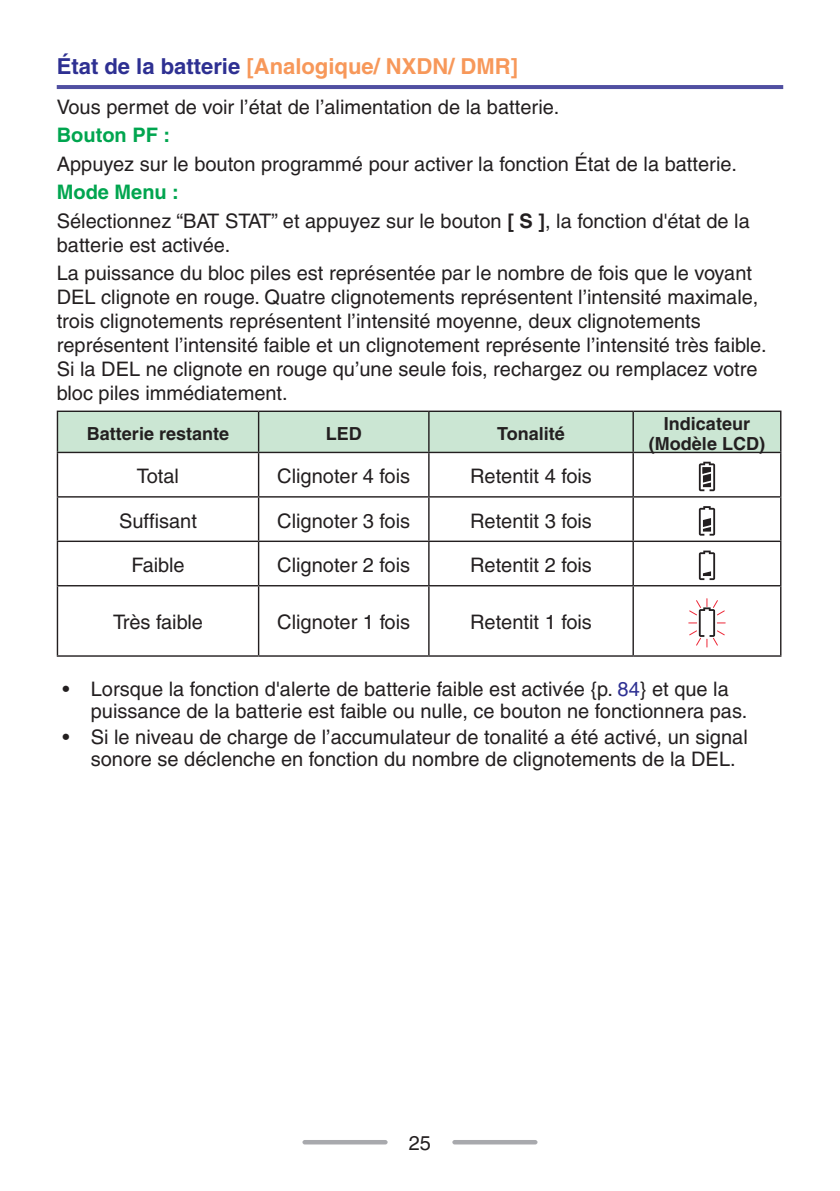
<style>
.page{position:relative;width:840px;height:1191px;background:#fff}
.page>*{position:absolute;margin:0;border:0;box-sizing:border-box;transform-origin:0 0}
.t1{font:700 22px "Helvetica";color:#f7985a}
.t2{font:20px/24px "Helvetica";color:#231f20}
.t3{font:700 20px "Helvetica";color:#00a54f}
.t4{font:700 18px/20px "Helvetica";color:#231f20;text-align:center}
.s1{color:#2e3092}
.s2{font-weight:700;color:#00a54f}
.s3{font-weight:700}
</style>
<div class="page">
<hr style="left:452px;top:1140px;width:85px;height:4px;background:#a8a9ad;border-radius:2px">
<hr style="left:302px;top:1140px;width:85px;height:4px;background:#a8a9ad;border-radius:2px">
<hr style="left:57px;top:85px;width:725px;height:4px;background:#504fa1">
<div style="left:58px;top:412px;width:721px;height:40px;background:#cbe6d3"></div>
<hr style="left:57px;top:410px;width:201px;height:2px;background:#231f20">
<hr style="left:57px;top:412px;width:1px;height:40px;background:#231f20">
<hr style="left:258px;top:410px;width:170px;height:2px;background:#231f20">
<hr style="left:258px;top:412px;width:1px;height:40px;background:#231f20">
<hr style="left:428px;top:410px;width:205px;height:2px;background:#231f20">
<hr style="left:428px;top:412px;width:1px;height:40px;background:#231f20">
<hr style="left:633px;top:410px;width:148px;height:2px;background:#231f20">
<hr style="left:632px;top:412px;width:1px;height:40px;background:#231f20">
<hr style="left:779px;top:412px;width:2px;height:40px;background:#231f20">
<hr style="left:57px;top:452px;width:201px;height:1px;background:#231f20">
<hr style="left:57px;top:453px;width:1px;height:43px;background:#231f20">
<hr style="left:258px;top:452px;width:170px;height:1px;background:#231f20">
<hr style="left:258px;top:453px;width:1px;height:43px;background:#231f20">
<hr style="left:428px;top:452px;width:205px;height:1px;background:#231f20">
<hr style="left:428px;top:453px;width:1px;height:43px;background:#231f20">
<hr style="left:633px;top:452px;width:148px;height:1px;background:#231f20">
<hr style="left:632px;top:453px;width:1px;height:43px;background:#231f20">
<hr style="left:779px;top:453px;width:2px;height:43px;background:#231f20">
<hr style="left:57px;top:496px;width:201px;height:1px;background:#231f20">
<hr style="left:57px;top:497px;width:1px;height:43px;background:#231f20">
<hr style="left:258px;top:496px;width:170px;height:1px;background:#231f20">
<hr style="left:258px;top:497px;width:1px;height:43px;background:#231f20">
<hr style="left:428px;top:496px;width:205px;height:1px;background:#231f20">
<hr style="left:428px;top:497px;width:1px;height:43px;background:#231f20">
<hr style="left:633px;top:496px;width:148px;height:1px;background:#231f20">
<hr style="left:632px;top:497px;width:1px;height:43px;background:#231f20">
<hr style="left:779px;top:497px;width:2px;height:43px;background:#231f20">
<hr style="left:57px;top:540px;width:201px;height:2px;background:#231f20">
<hr style="left:57px;top:542px;width:1px;height:43px;background:#231f20">
<hr style="left:258px;top:540px;width:170px;height:2px;background:#231f20">
<hr style="left:258px;top:542px;width:1px;height:43px;background:#231f20">
<hr style="left:428px;top:540px;width:205px;height:2px;background:#231f20">
<hr style="left:428px;top:542px;width:1px;height:43px;background:#231f20">
<hr style="left:633px;top:540px;width:148px;height:2px;background:#231f20">
<hr style="left:632px;top:542px;width:1px;height:43px;background:#231f20">
<hr style="left:779px;top:542px;width:2px;height:43px;background:#231f20">
<hr style="left:57px;top:585px;width:201px;height:1px;background:#231f20">
<hr style="left:57px;top:586px;width:1px;height:69px;background:#231f20">
<hr style="left:258px;top:585px;width:170px;height:1px;background:#231f20">
<hr style="left:258px;top:586px;width:1px;height:69px;background:#231f20">
<hr style="left:428px;top:585px;width:205px;height:1px;background:#231f20">
<hr style="left:428px;top:586px;width:1px;height:69px;background:#231f20">
<hr style="left:633px;top:585px;width:148px;height:1px;background:#231f20">
<hr style="left:632px;top:586px;width:1px;height:69px;background:#231f20">
<hr style="left:779px;top:586px;width:2px;height:69px;background:#231f20">
<hr style="left:57px;top:655px;width:201px;height:1px;background:#231f20">
<hr style="left:258px;top:655px;width:170px;height:1px;background:#231f20">
<hr style="left:428px;top:655px;width:205px;height:1px;background:#231f20">
<hr style="left:633px;top:655px;width:148px;height:1px;background:#231f20">
<svg style="left:698px;top:462px;width:16px;height:29px"></svg>
<svg style="left:698px;top:506px;width:16px;height:29px"></svg>
<svg style="left:698px;top:550px;width:16px;height:30px"></svg>
<svg style="left:688px;top:598px;width:37px;height:49px"></svg>
<p class="t1" style="left:57px;top:53px;width:462px"><span class="s1">État de la batterie</span> [Analogique/ NXDN/ DMR]</p>
<p class="t2" style="left:57px;top:94px;width:503px">Vous permet de voir l’état de l’alimentation de la batterie.</p>
<p class="t3" style="left:57px;top:123px;width:115px">Bouton PF :</p>
<p class="t2" style="left:57px;top:152px;width:681px">Appuyez sur le bouton programmé pour activer la fonction État de la batterie.</p>
<p class="t2" style="left:57px;top:178px;width:694px;line-height:28.6px"><span class="s2">Mode Menu :<br></span>Sélectionnez “BAT STAT” et appuyez sur le bouton <span class="s3">[ S ]</span>, la fonction d'état de la</p>
<p class="t2" style="left:57px;top:230px;width:696px;line-height:28.6px">batterie est activée.<br>La puissance du bloc piles est représentée par le nombre de fois que le voyant</p>
<p class="t2" style="left:57px;top:285px;width:711px">DEL clignote en rouge. Quatre clignotements représentent l’intensité maximale, trois clignotements représentent l’intensité moyenne, deux clignotements représentent l’intensité faible et un clignotement représente l’intensité très faible.<br>Si la DEL ne clignote en rouge qu’une seule fois, rechargez ou remplacez votre bloc piles immédiatement.</p>
<p class="t4" style="left:87px;top:423px;width:144px">Batterie restante</p>
<p class="t4" style="left:325px;top:423px;width:37px">LED</p>
<p class="t4" style="left:497px;top:423px;width:69px">Tonalité</p>
<p class="t4" style="left:648px;top:413px;width:117px">Indicateur (Modèle LCD)</p>
<p class="t2" style="left:137px;top:464px;width:44px">Total</p>
<p class="t2" style="left:277px;top:464px;width:134px">Clignoter 4 fois</p>
<p class="t2" style="left:470px;top:464px;width:123px">Retentit 4 fois</p>
<p class="t2" style="left:119px;top:508px;width:79px">Suffisant</p>
<p class="t2" style="left:277px;top:508px;width:134px">Clignoter 3 fois</p>
<p class="t2" style="left:470px;top:508px;width:123px">Retentit 3 fois</p>
<p class="t2" style="left:131px;top:553px;width:55px">Faible</p>
<p class="t2" style="left:277px;top:553px;width:134px">Clignoter 2 fois</p>
<p class="t2" style="left:470px;top:553px;width:123px">Retentit 2 fois</p>
<p class="t2" style="left:113px;top:610px;width:91px">Très faible</p>
<p class="t2" style="left:277px;top:610px;width:134px">Clignoter 1 fois</p>
<p class="t2" style="left:470px;top:610px;width:123px">Retentit 1 fois</p>
<p class="t2" style="left:91px;top:677px;width:657px;line-height:22px;text-indent:-28px">• Lorsque la fonction d'alerte de batterie faible est activée {p. <span class="s1">84</span>} et que la puissance de la batterie est faible ou nulle, ce bouton ne fonctionnera pas.</p>
<p class="t2" style="left:91px;top:726px;width:658px;line-height:22px;text-indent:-28px">• Si le niveau de charge de l’accumulateur de tonalité a été activé, un signal sonore se déclenche en fonction du nombre de clignotements de la DEL.</p>
<p class="t2" style="left:408px;top:1130px;width:24px">25</p>
</div>
